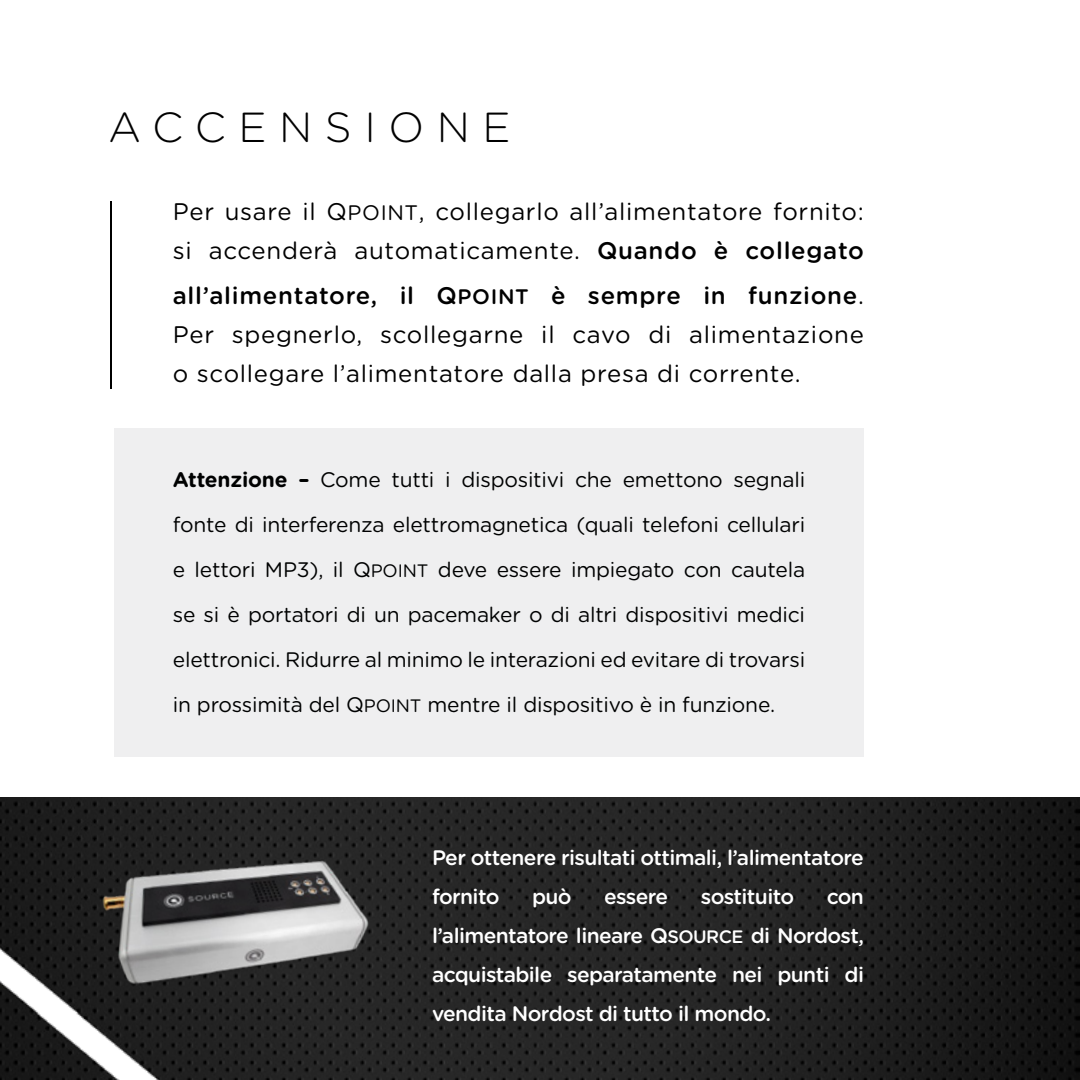
<style>
.page{position:relative;width:1080px;height:1080px;background:#fff}
.page>*{position:absolute;margin:0;border:0;box-sizing:border-box;transform-origin:0 0}
.t1{font:300 42px "Gotham Rounded";letter-spacing:.3em;color:#000}
.t2{font:24px/39px "Gotham Rounded";letter-spacing:.03em;color:#000}
.t3{font:21px/45px "Gotham Rounded";letter-spacing:-.01em;color:#000101;text-align:justify}
.t4{font:500 21px/39px "Gotham Rounded";letter-spacing:-.03em;color:#fff}
.s1{font-size:21px}
.s2{font-weight:500}
.s3{font-weight:500;font-size:21px}
.s4{font-weight:700}
.s5{font-size:18px}
</style>
<div class="page">
<img style="left:0;top:797px;width:1080px;height:283px">
<img style="left:80px;top:848px;width:316px;height:150px">
<div style="left:114px;top:428px;width:750px;height:329px;background:#efeff0"></div>
<hr style="left:111px;top:201px;width:1px;height:188px;background:#000">
<p class="t1" style="left:108px;top:99px;width:404px">ACCENSIONE</p>
<p class="t2" style="left:173px;top:191px;width:693px">Per usare il Q<span class="s1">POINT</span>, collegarlo all’alimentatore fornito: si accenderà automaticamente. <span class="s2">Quando è collegato</span></p>
<p class="t2" style="left:173px;top:275px;width:693px;text-align:justify"><span class="s2">all’alimentatore, il Q</span><span class="s3">POINT</span> <span class="s2">è sempre in funzione</span>.<br>Per spegnerlo, scollegarne il cavo di alimentazione o scollegare l’alimentatore dalla presa di corrente.</p>
<p class="t3" style="left:173px;top:456px;width:634px"><span class="s4">Attenzione –</span> Come tutti i dispositivi che emettono segnali fonte di interferenza elettromagnetica (quali telefoni cellulari e lettori MP3), il Q<span class="s5">POINT</span> deve essere impiegato con cautela se si è portatori di un pacemaker o di altri dispositivi medici elettronici. Ridurre al minimo le interazioni ed evitare di trovarsi in prossimità del Q<span class="s5">POINT</span> mentre il dispositivo è in funzione.</p>
<p class="t4" style="left:432px;top:837px;width:433px">Per ottenere risultati ottimali, l’alimentatore fornito</p>
<p class="t4" style="left:532px;top:876px;width:41px">può</p>
<p class="t4" style="left:604px;top:876px;width:66px">essere</p>
<p class="t4" style="left:701px;top:876px;width:95px">sostituito</p>
<p class="t4" style="left:432px;top:876px;width:434px;text-align:justify;text-indent:395px">con l’alimentatore lineare Q<span class="s5">SOURCE</span> di Nordost, acquistabile separatamente nei punti di vendita Nordost di tutto il mondo.</p>
</div>
